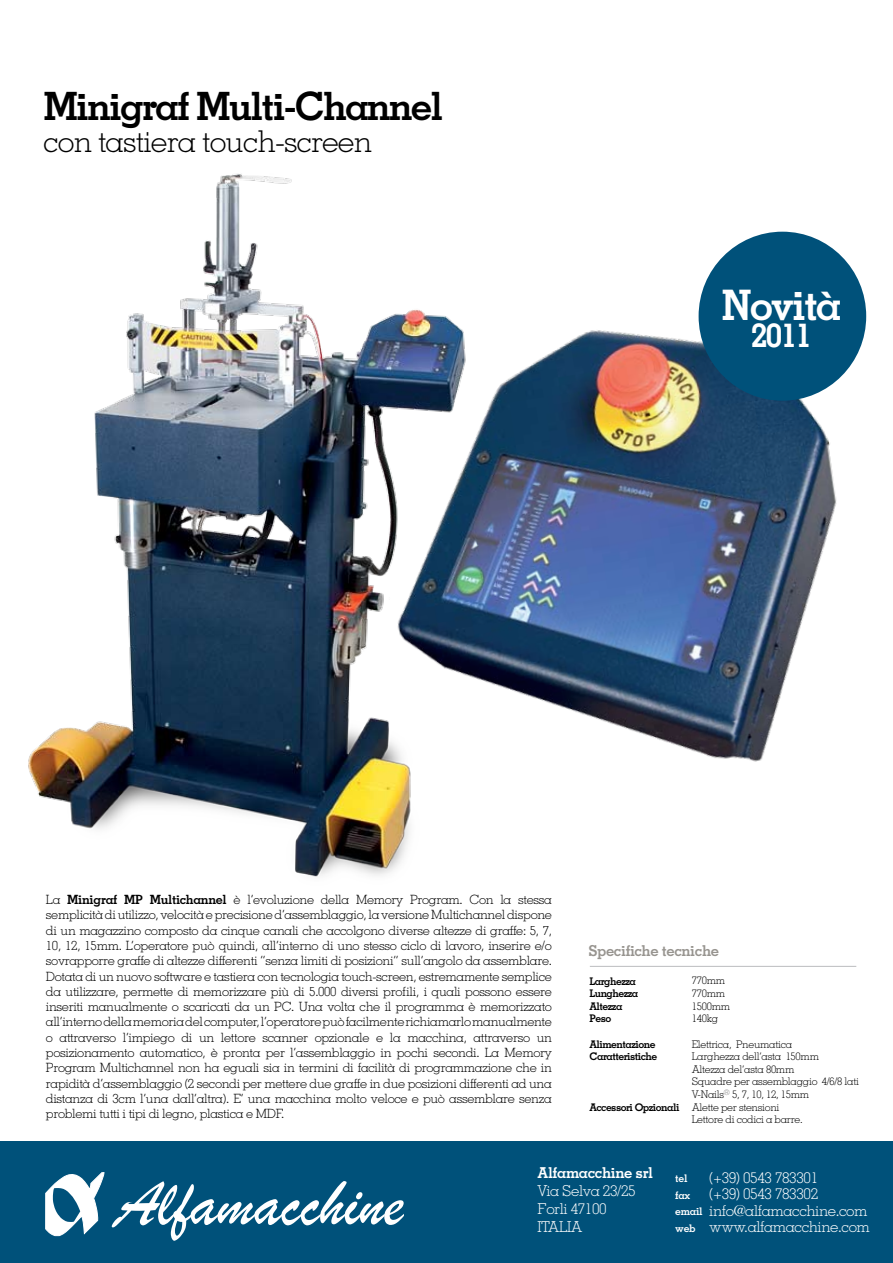
<style>
.page{position:relative;width:893px;height:1263px;background:#fff}
.page>*{position:absolute;margin:0;border:0;box-sizing:border-box;transform-origin:0 0}
.t1{font:700 42px "Memphis";letter-spacing:-.05em;color:#fff}
.t2{font:700 39px "Memphis";letter-spacing:-.05em;color:#000}
.t3{font:700 33px "Memphis";color:#fff}
.t4{font:300 30px "Memphis";letter-spacing:-.025em;color:#000}
.t5{font:300 15px/18px "Memphis";letter-spacing:-.025em;color:#fff}
.t6{font:700 15px "Memphis";letter-spacing:-.025em;color:#97948f}
.t7{font:300 12.75px/15.3px "Memphis";letter-spacing:-.025em;color:#000;text-align:justify}
.t8{font:300 10.5px/12.6px "Memphis";letter-spacing:-.025em;color:#000}
.t9{font:700 10.5px/12.6px "Memphis";letter-spacing:-.05em;color:#000}
.t10{font:700 10.5px/16.5px "Memphis";letter-spacing:-.025em;color:#fff}
.s1{font-weight:700}
</style>
<div class="page">
<div style="left:0;top:1142px;width:893px;height:121px;background:#00517a"></div>
<svg style="left:45px;top:1172px;width:59px;height:64px"></svg>
<svg style="left:112px;top:1181px;width:292px;height:60px"></svg>
<img style="left:28px;top:174px;width:377px;height:703px">
<hr style="left:590px;top:966px;width:266px;height:1px;background:#bcbdbf">
<img style="left:325px;top:256px;width:542px;height:595px">
<div style="left:699px;top:232px;width:167px;height:169px;background:#00517a;border-radius:50%"></div>
<p class="t2" style="left:44px;top:82px;width:401px">Minigraf Multi-Channel</p>
<p class="t4" style="left:44px;top:123px;width:330px">con tastiera touch-screen</p>
<p class="t1" style="left:721px;top:279px;width:122px">Novità</p>
<p class="t3" style="left:751px;top:314px;width:63px">2011</p>
<p class="t7" style="left:46px;top:892px;width:508px">La <span class="s1">Minigraf MP Multichannel</span> è l’evoluzione della Memory Program. Con la stessa semplicità di utilizzo, velocità e precisione d’assemblaggio, la versione Multichannel dispone di un magazzino composto da cinque canali che accolgono diverse altezze di graffe: 5, 7, 10, 12, 15mm. L’operatore può quindi, all’interno di uno stesso ciclo di lavoro, inserire e/o sovrapporre graffe di altezze differenti “senza limiti di posizioni” sull’angolo da assemblare.<br>Dotata di un nuovo software e tastiera con tecnologia touch-screen, estremamente semplice da utilizzare, permette di memorizzare più di 5.000 diversi profili, i quali possono essere inseriti manualmente o scaricati da un PC. Una volta che il programma è memorizzato all’interno della memoria del computer, l’operatore può facilmente richiamarlo manualmente o attraverso l’impiego di un lettore scanner opzionale e la macchina, attraverso un posizionamento automatico, è pronta per l’assemblaggio in pochi secondi. La Memory Program Multichannel non ha eguali sia in termini di facilità di programmazione che in rapidità d’assemblaggio (2 secondi per mettere due graffe in due posizioni differenti ad una distanza di 3cm l’una dall’altra). E’ una macchina molto veloce e può assemblare senza problemi tutti i tipi di legno, plastica e MDF.</p>
<p class="t6" style="left:588px;top:941px;width:132px">Specifiche tecniche</p>
<p class="t9" style="left:589px;top:974px;width:50px">Larghezza<br>Lunghezza<br>Altezza<br>Peso</p>
<p class="t9" style="left:589px;top:1037px;width:69px">Alimentazione<br>Caratteristiche</p>
<p class="t9" style="left:589px;top:1100px;width:91px">Accessori Opzionali</p>
<p class="t8" style="left:692px;top:974px;width:40px">770mm<br>770mm<br>1500mm<br>140kg</p>
<p class="t8" style="left:692px;top:1037px;width:169px">Elettrica, Pneumatica<br>Larghezza dell’asta 150mm<br>Altezza del’asta 80mm<br>Squadre per assemblaggio 4/6/8 lati<br>V-Nails<sup>®</sup> 5, 7, 10, 12, 15mm<br>Alette per stensioni<br>Lettore di codici a barre.</p>
<p class="t5" style="left:537px;top:1164px;width:117px"><span class="s1">Alfamacchine srl<br></span>Via Selva 23/25<br>Forli 47100<br>ITALIA</p>
<p class="t5" style="left:709px;top:1169px;width:162px;line-height:16.5px">(+39) 0543 783301<br>(+39) 0543 783302 info@alfamacchine.com www.alfamacchine.com</p>
<p class="t10" style="left:675px;top:1170px;width:29px">tel fax email web</p>
</div>
